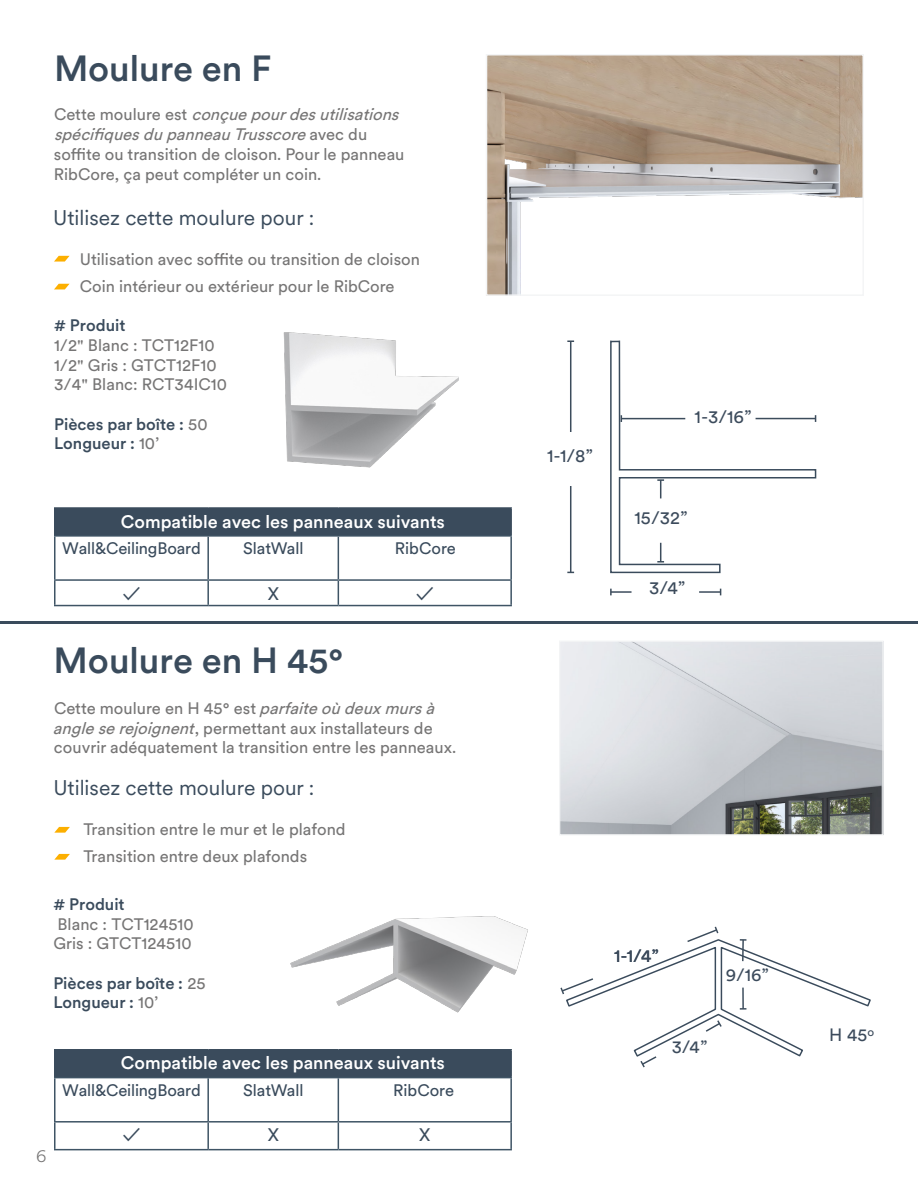
<style>
.page{position:relative;width:918px;height:1188px;background:#fff}
.page>*{position:absolute;margin:0;border:0;box-sizing:border-box;transform-origin:0 0}
.Trim_Name{font:500 36px "Circular XX";color:#3a4b5c}
.t1{font:21px "Circular XX";color:#3a4b5c}
.t2{font:500 18px "Circular XX";color:#fff}
.t3{font:18px "Circular XX";color:#3c4b5c}
.t4{font:18px "Circular XX";color:#3a4b5c}
.t5{font:300 18px "Circular XX";color:#767575}
.t6{font:17.7px "Circular XX";color:#3c4b5c}
.t7{font:16.5px/19.8px "Circular XX";color:#767575}
.t8{font:16.5px "Circular XX";letter-spacing:-.01em;color:#3a4b5c}
.t9{font:500 16.5px/18.8px "Circular XX";color:#3a4b5c}
.s1{font-style:italic}
.s2{font-weight:500;color:#3a4b5c}
.s3{font-weight:400;color:#767575}
</style>
<div class="page">
<img style="left:283px;top:332px;width:176px;height:136px">
<hr style="left:0;top:621px;width:918px;height:2px;background:#3a4b5c">
<hr style="left:611px;top:591px;width:21px;height:2px;background:#3c4c5c">
<svg style="left:610px;top:589px;width:2px;height:6px"></svg>
<hr style="left:570px;top:486px;width:1px;height:86px;background:#3c4c5c">
<hr style="left:570px;top:341px;width:1px;height:91px;background:#3c4c5c">
<svg style="left:567px;top:340px;width:7px;height:2px"></svg>
<hr style="left:699px;top:591px;width:22px;height:2px;background:#3c4c5c">
<svg style="left:610px;top:340px;width:207px;height:234px"></svg>
<img style="left:489px;top:57px;width:372px;height:236px">
<div style="left:486px;top:54px;width:378px;height:242px;border:2px solid #f4f5f6"></div>
<div style="left:55px;top:508px;width:456px;height:28px;background:#3a4b5c"></div>
<hr style="left:54px;top:507px;width:154px;height:2px;background:#3a4b5c">
<hr style="left:54px;top:509px;width:2px;height:26px;background:#3a4b5c">
<hr style="left:208px;top:507px;width:130px;height:2px;background:#3a4b5c">
<hr style="left:338px;top:507px;width:174px;height:2px;background:#3a4b5c">
<hr style="left:510px;top:509px;width:2px;height:26px;background:#3a4b5c">
<hr style="left:54px;top:535px;width:154px;height:2px;background:#3f5465">
<hr style="left:54px;top:537px;width:2px;height:42px;background:#3f5465">
<hr style="left:208px;top:535px;width:130px;height:2px;background:#3f5465">
<hr style="left:207px;top:537px;width:2px;height:42px;background:#3f5465">
<hr style="left:338px;top:535px;width:174px;height:2px;background:#3f5465">
<hr style="left:338px;top:537px;width:1px;height:42px;background:#3f5465">
<hr style="left:510px;top:537px;width:2px;height:42px;background:#3f5465">
<hr style="left:54px;top:579px;width:154px;height:2px;background:#3f5465">
<hr style="left:54px;top:581px;width:2px;height:24px;background:#3f5465">
<hr style="left:208px;top:579px;width:130px;height:2px;background:#3f5465">
<hr style="left:207px;top:581px;width:2px;height:24px;background:#3f5465">
<hr style="left:338px;top:579px;width:174px;height:2px;background:#3f5465">
<svg style="left:338px;top:581px;width:1px;height:24px"></svg>
<hr style="left:510px;top:581px;width:2px;height:24px;background:#3f5465">
<hr style="left:54px;top:605px;width:154px;height:1px;background:#3f5465">
<hr style="left:208px;top:605px;width:130px;height:1px;background:#3f5465">
<hr style="left:338px;top:605px;width:174px;height:1px;background:#3f5465">
<svg style="left:54px;top:256px;width:16px;height:6px"></svg>
<svg style="left:54px;top:284px;width:16px;height:5px"></svg>
<img style="left:561px;top:643px;width:321px;height:190px">
<div style="left:559px;top:641px;width:325px;height:194px;border:1px solid #f4f5f6"></div>
<svg style="left:560px;top:926px;width:311px;height:142px"></svg>
<img style="left:290px;top:916px;width:238px;height:97px">
<div style="left:55px;top:1050px;width:456px;height:28px;background:#3a4b5c"></div>
<hr style="left:54px;top:1049px;width:154px;height:2px;background:#3a4b5c">
<hr style="left:54px;top:1051px;width:2px;height:26px;background:#3a4b5c">
<hr style="left:208px;top:1049px;width:130px;height:2px;background:#3a4b5c">
<hr style="left:338px;top:1049px;width:174px;height:2px;background:#3a4b5c">
<hr style="left:510px;top:1051px;width:2px;height:26px;background:#3a4b5c">
<hr style="left:54px;top:1077px;width:154px;height:1px;background:#3f5465">
<hr style="left:54px;top:1078px;width:2px;height:43px;background:#3f5465">
<hr style="left:208px;top:1077px;width:130px;height:1px;background:#3f5465">
<hr style="left:207px;top:1078px;width:2px;height:43px;background:#3f5465">
<hr style="left:338px;top:1077px;width:174px;height:1px;background:#3f5465">
<hr style="left:338px;top:1078px;width:1px;height:43px;background:#3f5465">
<hr style="left:510px;top:1078px;width:2px;height:43px;background:#3f5465">
<hr style="left:54px;top:1121px;width:154px;height:2px;background:#3f5465">
<hr style="left:54px;top:1123px;width:2px;height:26px;background:#3f5465">
<hr style="left:208px;top:1121px;width:130px;height:2px;background:#3f5465">
<hr style="left:207px;top:1123px;width:2px;height:26px;background:#3f5465">
<hr style="left:338px;top:1121px;width:174px;height:2px;background:#3f5465">
<svg style="left:338px;top:1123px;width:1px;height:26px"></svg>
<hr style="left:510px;top:1123px;width:2px;height:26px;background:#3f5465">
<hr style="left:54px;top:1149px;width:154px;height:1px;background:#3f5465">
<hr style="left:208px;top:1149px;width:130px;height:1px;background:#3f5465">
<hr style="left:338px;top:1149px;width:174px;height:1px;background:#3f5465">
<svg style="left:54px;top:827px;width:16px;height:6px"></svg>
<svg style="left:54px;top:854px;width:16px;height:6px"></svg>
<p class="Trim_Name" style="left:54px;top:44px;width:219px">Moulure en F</p>
<p class="t7" style="left:54px;top:104px;width:352px">C e t t e m o u l u r e e s t <span class="s1">conçuepourdesutilisations spécifiquesdupanneauTrusscore</span>a v e c d u soffite ou transition de cloison. Pour le panneau RibCore, ça peut compléter un coin.</p>
<p class="t1" style="left:53px;top:203px;width:262px">Utilisez cette moulure pour :</p>
<p class="t7" style="left:80px;top:249px;width:342px">Utilisation avec soffite ou transition de cloison</p>
<p class="t7" style="left:80px;top:275px;width:316px">Coin intérieur ou extérieur pour le RibCore</p>
<p class="t7" style="left:54px;top:315px;width:174px"><span class="s2"># Produit<br></span>1/2" Blanc : TCT12F10<br>1/2" Gris : GTCT12F10<br>3/4" Blanc: RCT34IC10</p>
<p class="t9" style="left:54px;top:414px;width:155px">Pièces par boîte : <span class="s3">50<br></span>Longueur : <span class="s3">10’</span></p>
<p class="t2" style="left:121px;top:509px;width:326px">Compatible avec les panneaux suivants</p>
<p class="t8" style="left:62px;top:537px;width:140px">Wall&amp;CeilingBoard</p>
<p class="t8" style="left:243px;top:537px;width:62px">SlatWall</p>
<p class="t8" style="left:395px;top:537px;width:63px">RibCore</p>
<p class="t4" style="left:123px;top:581px;width:19px">✓</p>
<p class="t4" style="left:268px;top:581px;width:13px">X</p>
<p class="t4" style="left:416px;top:581px;width:19px">✓</p>
<p class="Trim_Name" style="left:53px;top:636px;width:292px">Moulure en H 45°</p>
<p class="t7" style="left:53px;top:697px;width:405px">Cette moulure en H 45° est <span class="s1">parfaiteoùdeuxmursà angleserejoignent</span>, permettant aux installateurs de couvrir adéquatement la transition entre les panneaux.</p>
<p class="t1" style="left:53px;top:773px;width:262px">Utilisez cette moulure pour :</p>
<p class="t7" style="left:83px;top:819px;width:264px">Transition entre le mur et le plafond</p>
<p class="t7" style="left:83px;top:845px;width:225px">Transition entre deux plafonds</p>
<p class="t7" style="left:53px;top:893px;width:142px"><span class="s2"># Produit<br></span>Blanc : TCT124510<br>Gris : GTCT124510</p>
<p class="t9" style="left:53px;top:973px;width:154px">Pièces par boîte : <span class="s3">25<br></span>Longueur : <span class="s3">10’</span></p>
<p class="t5" style="left:36px;top:1144px;width:12px">6</p>
<p class="t2" style="left:121px;top:1051px;width:326px">Compatible avec les panneaux suivants</p>
<p class="t8" style="left:62px;top:1079px;width:140px">Wall&amp;CeilingBoard</p>
<p class="t8" style="left:243px;top:1079px;width:62px">SlatWall</p>
<p class="t8" style="left:393px;top:1079px;width:63px">RibCore</p>
<p class="t4" style="left:123px;top:1123px;width:19px">✓</p>
<p class="t4" style="left:268px;top:1123px;width:13px">X</p>
<p class="t4" style="left:419px;top:1123px;width:13px">X</p>
<p class="t3" style="left:547px;top:443px;width:47px">1-1/8”</p>
<p class="t3" style="left:695px;top:404px;width:58px">1-3/16”</p>
<p class="t3" style="left:635px;top:505px;width:55px">15/32”</p>
<p class="t3" style="left:649px;top:576px;width:38px">3/4”</p>
<p class="t6" style="left:614px;top:944px;width:46px">1-1/4”</p>
<p class="t6" style="left:726px;top:963px;width:45px">9/16”</p>
<p class="t6" style="left:672px;top:1035px;width:37px">3/4”</p>
<p class="t6" style="left:829px;top:1023px;width:46px">H 45<sup>o</sup></p>
</div>
